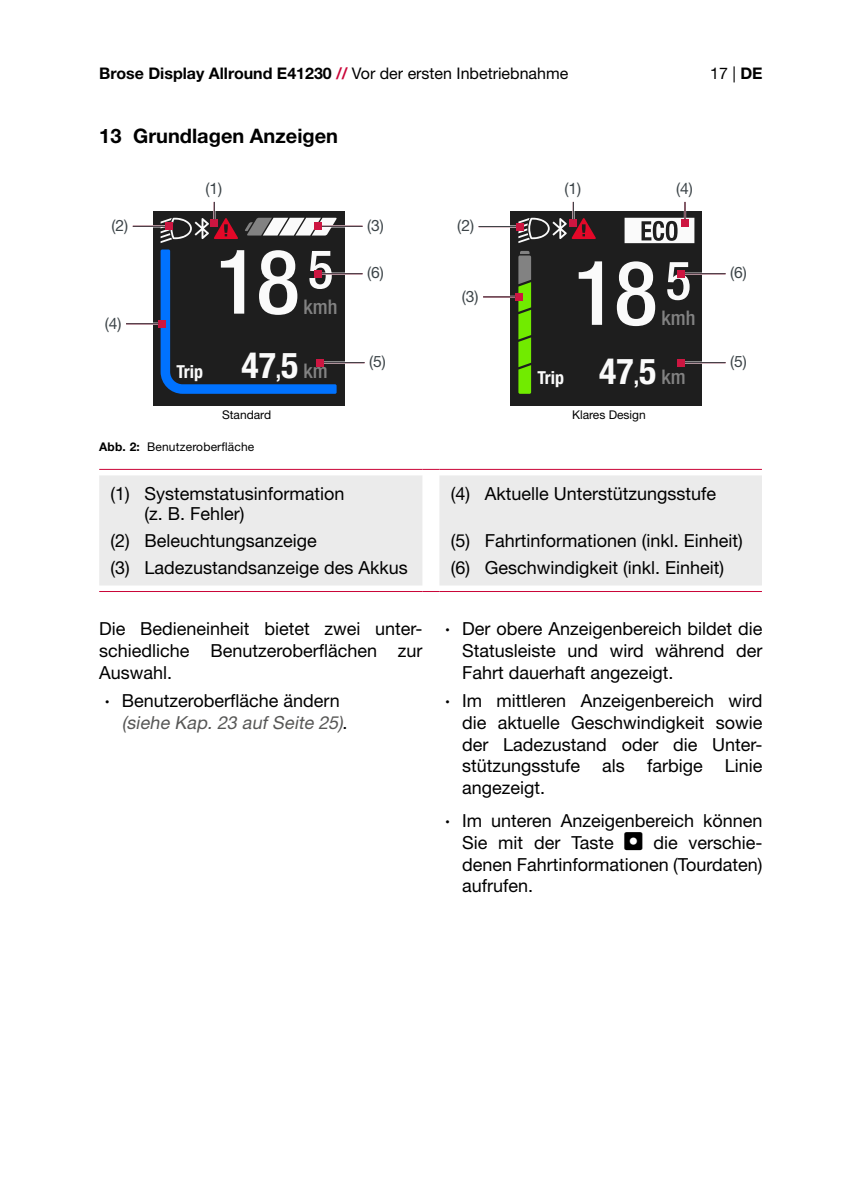
<style>
.page{position:relative;width:842px;height:1191px;background:#fff}
.page>*{position:absolute;margin:0;border:0;box-sizing:border-box;transform-origin:0 0}
.t1{font:500 condensed 89.6px "Helvetica Neue LT Std";color:#fafafa}
.t2{font:500 condensed 53.8px "Helvetica Neue LT Std";color:#fafafa}
.t3{font:500 condensed 20.2px "Helvetica Neue LT Std";color:#828282}
.t4{font:700 20px "Helvetica Neue LT Pro";color:#000}
.t5{font:18px/21.6px "Helvetica Neue LT Pro";color:#000}
.t6{font:700 condensed 18px "Helvetica Neue LT Std";color:#fafafa}
.t7{font:700 16px "Helvetica Neue LT Std";color:#000}
.t8{font:16px "Helvetica Neue LT Std";color:#000}
.t9{font:15.6px "Helvetica Neue LT Pro";color:#3c4448}
.t10{font:12px "Helvetica Neue LT Pro";color:#000}
.s1{color:#ca0538}
.s2{font-weight:400}
.s3{font-weight:700}
.s4{font-size:35.8px}
.s5{font-size:22.4px}
.s6{font-weight:500;font-size:20.2px;color:#828282}
.s7{font-family:"Helvetica Neue LT Std";font-weight:700}
.s8{font-style:italic;color:#575756}
</style>
<div class="page">
<div style="left:153px;top:211px;width:191px;height:195px;background:#1e1e1e"></div>
<svg style="left:161px;top:249px;width:176px;height:145px"></svg>
<svg style="left:245px;top:218px;width:92px;height:17px"></svg>
<div style="left:511px;top:211px;width:191px;height:195px;background:#1e1e1e"></div>
<svg style="left:518px;top:251px;width:13px;height:143px;background:#6bbe1d"></svg>
<hr style="left:315px;top:225px;width:48px;height:2px;background:#fff">
<div style="left:315px;top:223px;width:7px;height:7px;background:#cd1641"></div>
<hr style="left:322px;top:226px;width:41px;height:1px;background:#3c4448">
<hr style="left:315px;top:272px;width:48px;height:3px;background:#fff">
<div style="left:315px;top:270px;width:7px;height:7px;background:#cd1641"></div>
<hr style="left:322px;top:273px;width:41px;height:1px;background:#3c4448">
<hr style="left:677px;top:272px;width:48px;height:3px;background:#fff">
<div style="left:677px;top:270px;width:8px;height:7px;background:#cd1641"></div>
<hr style="left:685px;top:273px;width:40px;height:1px;background:#3c4448">
<hr style="left:677px;top:361px;width:48px;height:3px;background:#fff">
<div style="left:677px;top:359px;width:8px;height:7px;background:#cd1641"></div>
<hr style="left:685px;top:362px;width:40px;height:1px;background:#3c4448">
<hr style="left:317px;top:361px;width:48px;height:3px;background:#fff">
<div style="left:317px;top:359px;width:7px;height:7px;background:#cd1641"></div>
<hr style="left:324px;top:362px;width:41px;height:1px;background:#3c4448">
<hr style="left:479px;top:225px;width:44px;height:3px;background:#fff">
<div style="left:516px;top:223px;width:7px;height:7px;background:#cd1641"></div>
<hr style="left:479px;top:226px;width:37px;height:1px;background:#3c4448">
<hr style="left:483px;top:296px;width:40px;height:2px;background:#fff">
<div style="left:515px;top:293px;width:8px;height:7px;background:#cd1641"></div>
<hr style="left:483px;top:296px;width:33px;height:1px;background:#3c4448">
<hr style="left:133px;top:225px;width:40px;height:2px;background:#fff">
<hr style="left:133px;top:226px;width:32px;height:1px;background:#3c4448">
<hr style="left:126px;top:323px;width:40px;height:2px;background:#fff">
<div style="left:158px;top:320px;width:8px;height:7px;background:#cd1641"></div>
<hr style="left:126px;top:323px;width:33px;height:1px;background:#3c4448">
<svg style="left:625px;top:202px;width:69px;height:41px"></svg>
<svg style="left:518px;top:202px;width:78px;height:41px"></svg>
<svg style="left:161px;top:202px;width:77px;height:41px"></svg>
<div style="left:99px;top:475px;width:663px;height:110px;background:#ebebeb"></div>
<svg style="left:422px;top:469px;width:17px;height:1px"></svg>
<svg style="left:422px;top:591px;width:17px;height:1px"></svg>
<hr style="left:99px;top:591px;width:323px;height:1px;background:#ca0538">
<hr style="left:439px;top:591px;width:323px;height:1px;background:#ca0538">
<hr style="left:99px;top:469px;width:323px;height:1px;background:#ca0538">
<hr style="left:439px;top:469px;width:323px;height:1px;background:#ca0538">
<p class="t7" style="left:99px;top:64px;width:471px">Brose Display Allround E41230 <span class="s1">//</span> <span class="s2">Vor der ersten Inbetriebnahme</span></p>
<p class="t8" style="left:710px;top:64px;width:54px">17 | <span class="s3">DE</span></p>
<p class="t4" style="left:99px;top:124px;width:240px">13 Grundlagen Anzeigen</p>
<p class="t9" style="left:111px;top:216px;width:18px">(2)</p>
<p class="t9" style="left:105px;top:314px;width:18px">(4)</p>
<p class="t9" style="left:205px;top:179px;width:18px">(1)</p>
<p class="t9" style="left:564px;top:179px;width:18px">(1)</p>
<p class="t9" style="left:676px;top:179px;width:18px">(4)</p>
<h1 class="t1" style="left:215px;top:228px;width:86px">18</h1>
<h2 class="t2" style="left:308px;top:237px;width:27px">5</h2>
<p class="t3" style="left:304px;top:294px;width:35px">kmh</p>
<p class="t6" style="left:176px;top:360px;width:153px">Trip <span class="s4">47</span><span class="s5">,</span><span class="s4">5</span> <span class="s6">km</span></p>
<p class="t9" style="left:367px;top:216px;width:18px">(3)</p>
<p class="t9" style="left:367px;top:264px;width:18px">(6)</p>
<p class="t9" style="left:730px;top:264px;width:18px">(6)</p>
<p class="t9" style="left:457px;top:216px;width:18px">(2)</p>
<h1 class="t1" style="left:573px;top:240px;width:86px">18</h1>
<h2 class="t2" style="left:665px;top:248px;width:27px">5</h2>
<p class="t9" style="left:462px;top:287px;width:18px">(3)</p>
<p class="t3" style="left:661px;top:306px;width:35px">kmh</p>
<p class="t9" style="left:369px;top:352px;width:18px">(5)</p>
<p class="t9" style="left:730px;top:352px;width:18px">(5)</p>
<p class="t6" style="left:537px;top:367px;width:150px">Trip <span class="s4">47</span><span class="s5">,</span><span class="s4">5</span> <span class="s6">km</span></p>
<p class="t10" style="left:222px;top:408px;width:51px">Standard</p>
<p class="t10" style="left:572px;top:408px;width:75px">Klares Design</p>
<p class="t10" style="left:99px;top:439px;width:157px"><span class="s3">Abb. 2:</span> Benutzeroberfläche</p>
<p class="t5" style="left:145px;top:483px;width:202px;line-height:20px;text-indent:-34px">(1) Systemstatusinformation (z. B. Fehler)</p>
<p class="t5" style="left:111px;top:526px;width:299px;line-height:27.2px">(2) Beleuchtungsanzeige<br>(3) Ladezustandsanzeige des Akkus</p>
<p class="t5" style="left:451px;top:482px;width:267px">(4) Aktuelle Unterstützungsstufe</p>
<p class="t5" style="left:451px;top:526px;width:294px;line-height:27.2px">(5) Fahrtinformationen (inkl. Einheit) (6) Geschwindigkeit (inkl. Einheit)</p>
<p class="t5" style="left:99px;top:618px;width:325px;text-align:justify">Die Bedieneinheit bietet zwei unter&shy;schiedliche Benutzeroberflächen zur Auswahl.</p>
<p class="t5" style="left:122px;top:690px;width:227px;text-indent:-17px"><span class="s7">∙</span> Benutzeroberfläche ändern <span class="s8">(siehe Kap. 23 auf Seite 25)</span>.</p>
<p class="t5" style="left:462px;top:618px;width:302px;text-align:justify;text-indent:-17px"><span class="s7">∙</span> Der obere Anzeigenbereich bildet die Statusleiste und wird während der Fahrt dauerhaft angezeigt.</p>
<p class="t5" style="left:462px;top:690px;width:302px;text-align:justify;text-indent:-17px"><span class="s7">∙</span> Im mittleren Anzeigenbereich wird die aktuelle Geschwindigkeit sowie der Ladezustand oder die Unter&shy;stützungsstufe als farbige Linie angezeigt.</p>
<p class="t5" style="left:462px;top:810px;width:302px;text-indent:-17px"><span class="s7">∙</span> Im unteren Anzeigenbereich können<br>Sie mit der Taste</p>
<p class="t5" style="left:462px;top:831px;width:302px;text-align:justify;text-indent:191px">die verschie&shy;denen Fahrtinformationen (Tourdaten) aufrufen.</p>
</div>
